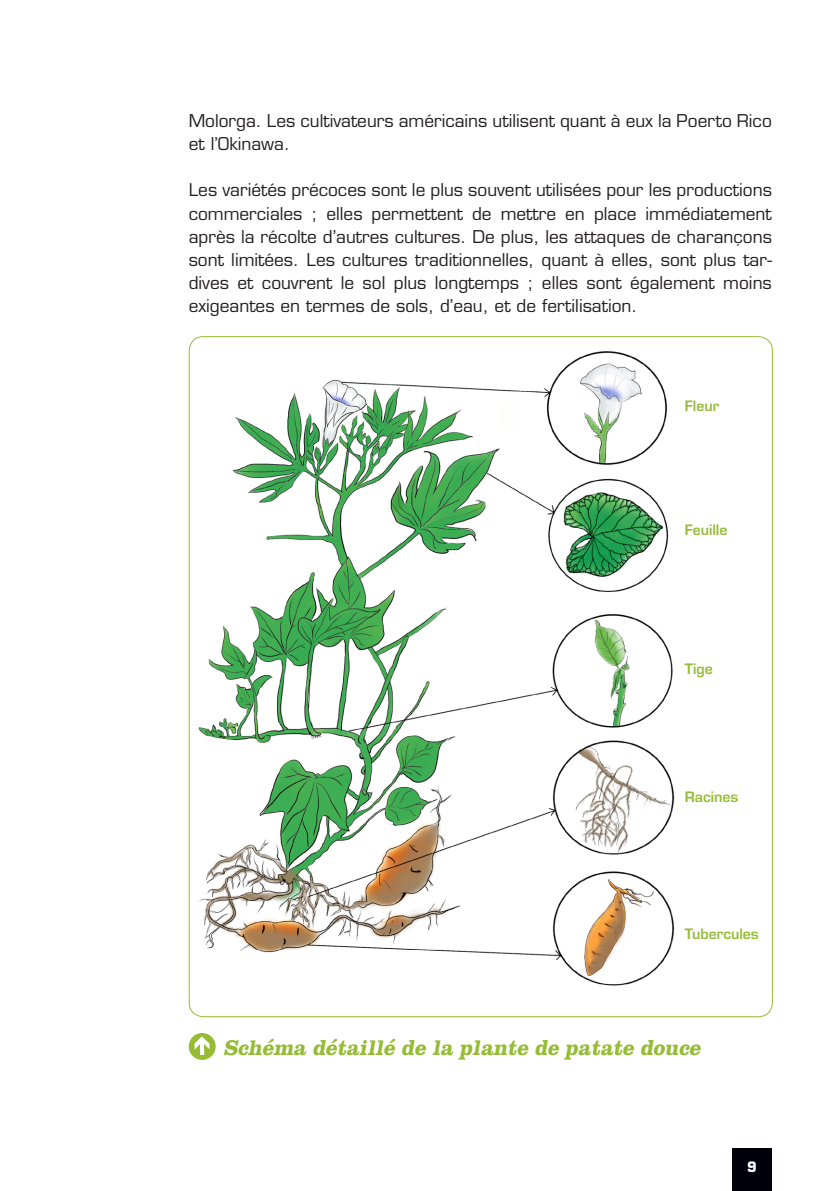
<style>
.page{position:relative;width:840px;height:1191px;background:#fff}
.page>*{position:absolute;margin:0;border:0;box-sizing:border-box;transform-origin:0 0}
.Body_text{font:italic 700 22px "Clarendon LT Std";color:#96bc33;scale:.95 1}
.Body_text-2{font:17.2px/23px "Eurostile LT Std";color:#231f20}
.Légende_figure_vert{font:600 14px "Eurostile LT Std";color:#96bc33}
.t1{font:700 14px "Eurostile LT Std";color:#fff;scale:.95 1}
</style>
<div class="page">
<div style="left:731px;top:1148px;width:40px;height:43px;background:#00000d"></div>
<img style="left:189px;top:344px;width:486px;height:642px">
<div style="left:189px;top:1033px;width:26px;height:27px;background:#96bc33;border-radius:50%"></div>
<svg style="left:194px;top:1036px;width:15px;height:19px"></svg>
<p class="Body_text-2" style="left:189px;top:110px;width:584px">Molorga. Les cultivateurs américains utilisent quant à eux la Poerto Rico et l’Okinawa.</p>
<p class="Body_text-2" style="left:189px;top:179px;width:584px;text-align:justify">Les variétés précoces sont le plus souvent utilisées pour les productions commerciales ; elles permettent de mettre en place immédiatement après la récolte d’autres cultures. De plus, les attaques de charançons sont limitées. Les cultures traditionnelles, quant à elles, sont plus tar&shy;dives et couvrent le sol plus longtemps ; elles sont également moins exigeantes en termes de sols, d’eau, et de fertilisation.</p>
<p class="Légende_figure_vert" style="left:684px;top:396px;width:36px">Fleur</p>
<p class="Légende_figure_vert" style="left:684px;top:521px;width:44px">Feuille</p>
<p class="Légende_figure_vert" style="left:684px;top:660px;width:30px">Tige</p>
<p class="Légende_figure_vert" style="left:684px;top:788px;width:55px">Racines</p>
<p class="Légende_figure_vert" style="left:684px;top:925px;width:75px">Tubercules</p>
<p class="Body_text" style="left:223px;top:1034px;width:508px">Schéma détaillé de la p lante de p atate douce</p>
<p class="t1" style="left:746px;top:1158px;width:12px">9</p>
</div>
